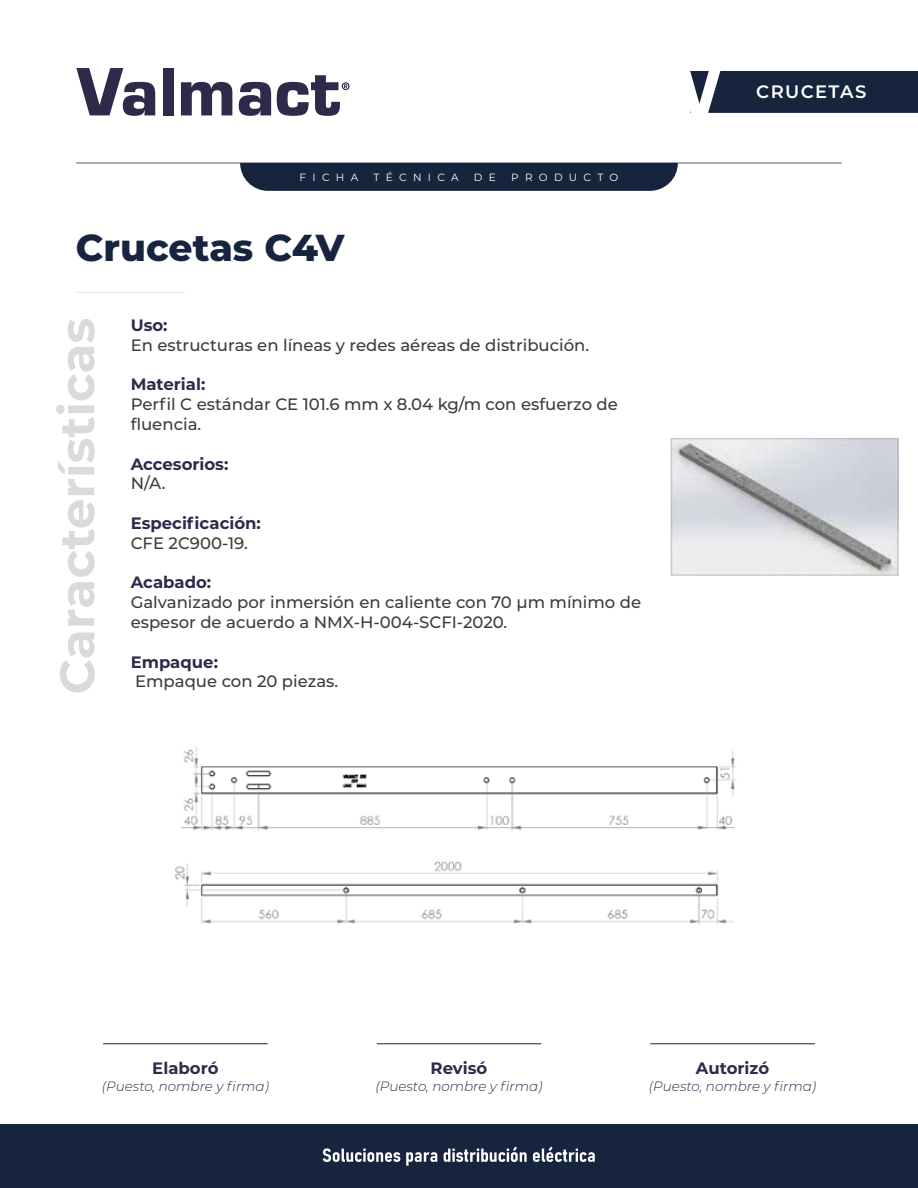
<style>
.page{position:relative;width:918px;height:1188px;background:#fff}
.page>*{position:absolute;margin:0;border:0;box-sizing:border-box;transform-origin:0 0}
.t1{font:800 37.5px "Montserrat";color:#17243e}
.t2{font:600 18px "Montserrat";letter-spacing:.075em;color:#fff}
.t3{font:500 16.5px/19.8px "Montserrat";color:#3c3c3b}
.t4{font:700 16.5px "Montserrat";color:#2f2a4a}
.t5{font:italic 300 13.5px "Montserrat";color:#2f2a4a}
.t6{font:10.5px "Montserrat";letter-spacing:.6em;color:#fff}
</style>
<div class="page">
<svg style="left:60px;top:633px;width:35px;height:59px"></svg>
<svg style="left:56px;top:319px;width:39px;height:307px"></svg>
<svg style="left:76px;top:68px;width:79px;height:48px"></svg>
<div style="left:163px;top:68px;width:10px;height:47px;background:#2f2a4a"></div>
<svg style="left:181px;top:82px;width:51px;height:33px"></svg>
<svg style="left:239px;top:82px;width:32px;height:34px"></svg>
<svg style="left:277px;top:75px;width:73px;height:41px"></svg>
<svg style="left:690px;top:71px;width:228px;height:42px;background:#29354d"></svg>
<hr style="left:76px;top:163px;width:766px;height:1px;background:#17243e">
<svg style="left:76px;top:292px;width:109px;height:1px"></svg>
<div style="left:240px;top:163px;width:438px;height:28px;background:#17243e"></div>
<hr style="left:103px;top:1043px;width:164px;height:1px;background:#17243e">
<hr style="left:377px;top:1043px;width:164px;height:1px;background:#17243e">
<hr style="left:651px;top:1043px;width:164px;height:1px;background:#17243e">
<div style="left:0;top:1124px;width:918px;height:64px;background:#17243e"></div>
<svg style="left:323px;top:1148px;width:77px;height:14px"></svg>
<svg style="left:406px;top:1152px;width:31px;height:14px"></svg>
<svg style="left:444px;top:1147px;width:83px;height:15px"></svg>
<svg style="left:533px;top:1147px;width:62px;height:15px"></svg>
<img style="left:176px;top:747px;width:560px;height:177px">
<img style="left:670px;top:438px;width:229px;height:138px">
<p class="t6" style="left:300px;top:170px;width:60px">FICHA</p>
<p class="t6" style="left:374px;top:170px;width:86px">TÉCNICA</p>
<p class="t6" style="left:474px;top:170px;width:23px">D E</p>
<p class="t6" style="left:511px;top:170px;width:109px">PRODUCTO</p>
<h1 class="t1" style="left:76px;top:220px;width:270px">Crucetas C4V</h1>
<p class="t4" style="left:131px;top:313px;width:38px">Uso:</p>
<p class="t3" style="left:131px;top:334px;width:460px">En estructuras en líneas y redes aéreas de distribución.</p>
<p class="t4" style="left:131px;top:373px;width:76px">Material:</p>
<p class="t3" style="left:131px;top:394px;width:489px">Perfil C estándar CE 101.6 mm x 8.04 kg/m con esfuerzo de fluencia.</p>
<p class="t4" style="left:131px;top:452px;width:99px">Accesorios:</p>
<p class="t3" style="left:131px;top:473px;width:36px">N/A.</p>
<p class="t4" style="left:131px;top:511px;width:132px">Especificación:</p>
<p class="t3" style="left:131px;top:532px;width:119px">CFE 2C900-19.</p>
<p class="t4" style="left:131px;top:571px;width:82px">Acabado:</p>
<p class="t3" style="left:131px;top:592px;width:512px">Galvanizado por inmersión en caliente con 70 μm mínimo de espesor de acuerdo a NMX-H-004-SCFI-2020.</p>
<p class="t4" style="left:131px;top:650px;width:89px">Empaque:</p>
<p class="t3" style="left:135px;top:671px;width:205px">Empaque con 20 piezas.</p>
<p class="t2" style="left:756px;top:79px;width:112px">CRUCETAS</p>
<p class="t4" style="left:152px;top:1057px;width:68px">Elaboró</p>
<p class="t5" style="left:102px;top:1077px;width:169px">(Puesto, nombre y firma)</p>
<p class="t4" style="left:431px;top:1057px;width:58px">Revisó</p>
<p class="t5" style="left:375px;top:1077px;width:169px">(Puesto, nombre y firma)</p>
<p class="t4" style="left:696px;top:1057px;width:75px">Autorizó</p>
<p class="t5" style="left:649px;top:1077px;width:169px">(Puesto, nombre y firma)</p>
</div>
